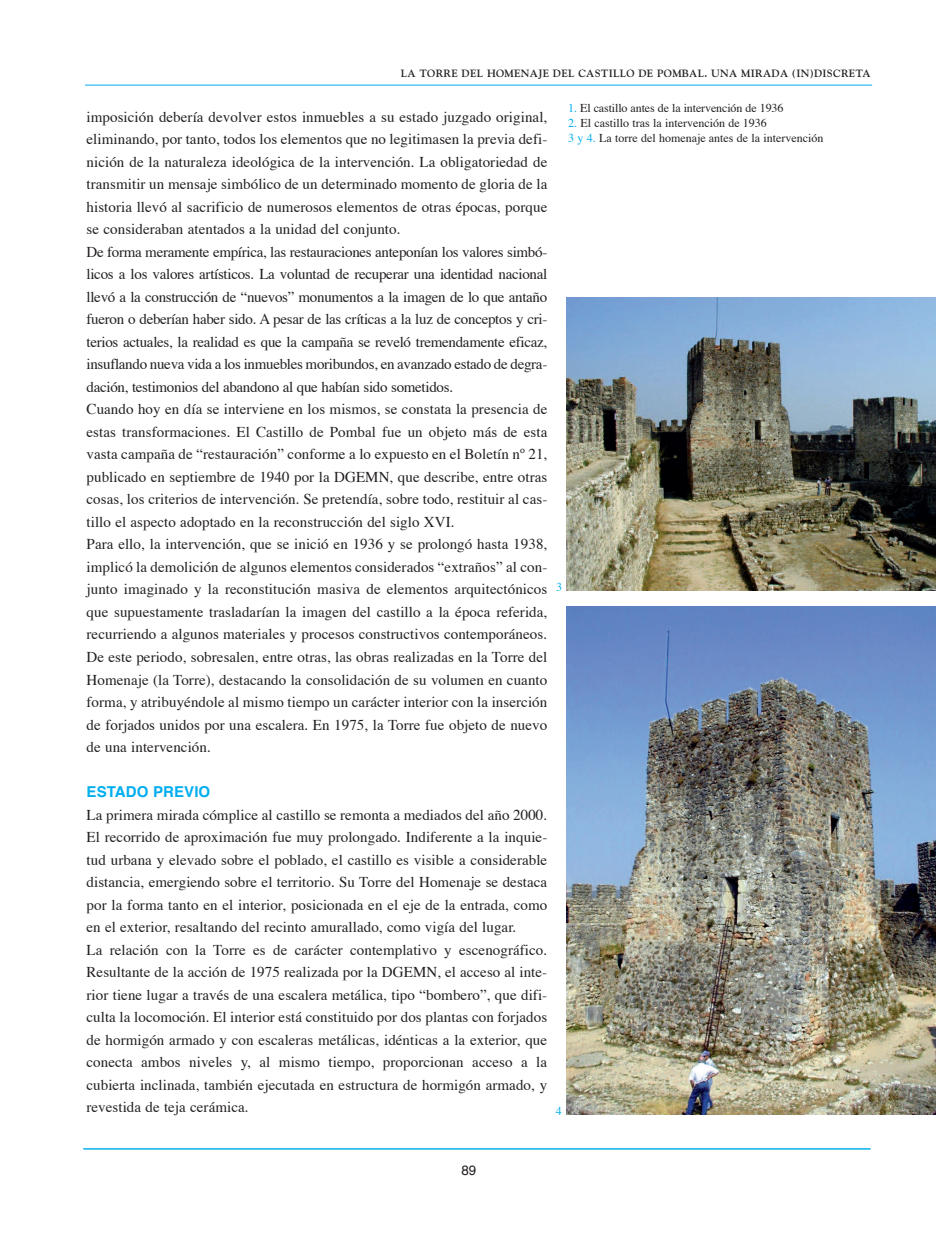
<style>
.page{position:relative;width:936px;height:1234px;background:#fff}
.page>*{position:absolute;margin:0;border:0;box-sizing:border-box;transform-origin:0 0}
.t1{font:15px/22.5px "Times";letter-spacing:.005em;color:#231f20}
.t2{font:700 15px "Helvetica";letter-spacing:.005em;color:#00aeef}
.t3{font:13.5px "Helvetica";color:#231f20}
.t4{font:12px/15px "Times";color:#231f20}
.t5{font:12px "Times";color:#00aeef}
.t6{font:700 10.5px "Goudy";letter-spacing:.03em;color:#231f20}
.s1{color:#00aeef}
</style>
<div class="page">
<hr style="left:85px;top:85px;width:787px;height:1px;background:#00aeef">
<hr style="left:83px;top:1148px;width:787px;height:1px;background:#00aeef">
<img style="left:566px;top:298px;width:369px;height:292px">
<img style="left:566px;top:606px;width:369px;height:508px">
<p class="t6" style="left:400px;top:67px;width:471px">LA TORRE DEL HOMENAJE DEL CASTILLO DE POMBAL. UNA MIRADA (IN)DISCRETA</p>
<p class="t4" style="left:568px;top:102px;width:217px"><span class="s1">1.</span> El castillo antes de la intervención de 1936</p>
<p class="t4" style="left:568px;top:117px;width:257px"><span class="s1">2.</span> El castillo tras la intervención de 1936<br><span class="s1">3 y 4.</span> La torre del homenaje antes de la intervención</p>
<p class="t1" style="left:87px;top:106px;width:462px">imposición debería devolver estos inmuebles a su estado juzgado original, eliminando, por tanto, todos los elementos que no legitimasen la previa defi&shy;nición de la naturaleza ideológica de la intervención. La obligatoriedad de transmitir un mensaje simbólico de un determinado momento de gloria de la historia llevó al sacrificio de numerosos elementos de otras épocas, porque se consideraban atentados a la unidad del conjunto.<br>De forma meramente empírica, las restauraciones anteponían los valores simbó&shy;licos a los valores artísticos. La voluntad de recuperar una identidad nacional llevó a la construcción de “nuevos” monumentos a la imagen de lo que antaño fueron o deberían haber sido. A pesar de las críticas a la luz de conceptos y cri&shy;terios actuales, la realidad es que la campaña se reveló tremendamente eficaz, insuflando nueva vida a los inmuebles moribundos, en avanzado estado de degra&shy;dación, testimonios del abandono al que habían sido sometidos.<br>Cuando hoy en día se interviene en los mismos, se constata la presencia de estas transformaciones. El Castillo de Pombal fue un objeto más de esta vasta campaña de “restauración” conforme a lo expuesto en el Boletín nº 21, publicado en septiembre de 1940 por la DGEMN, que describe, entre otras cosas, los criterios de intervención. Se pretendía, sobre todo, restituir al cas&shy;tillo el aspecto adoptado en la reconstrucción del siglo XVI.<br>Para ello, la intervención, que se inició en 1936 y se prolongó hasta 1938, implicó la demolición de algunos elementos considerados “extraños” al con&shy;junto imaginado y la reconstitución masiva de elementos arquitectónicos que supuestamente trasladarían la imagen del castillo a la época referida, recurriendo a algunos materiales y procesos constructivos contemporáneos.<br>De este periodo, sobresalen, entre otras, las obras realizadas en la Torre del Homenaje (la Torre), destacando la consolidación de su volumen en cuanto forma, y atribuyéndole al mismo tiempo un carácter interior con la inserción de forjados unidos por una escalera. En 1975, la Torre fue objeto de nuevo de una intervención.</p>
<p class="t2" style="left:87px;top:785px;width:125px">ESTADO PREVIO</p>
<p class="t1" style="left:86px;top:804px;width:462px">La primera mirada cómplice al castillo se remonta a mediados del año 2000.<br>El recorrido de aproximación fue muy prolongado. Indiferente a la inquie&shy;tud urbana y elevado sobre el poblado, el castillo es visible a considerable distancia, emergiendo sobre el territorio. Su Torre del Homenaje se destaca por la forma tanto en el interior, posicionada en el eje de la entrada, como en el exterior, resaltando del recinto amurallado, como vigía del lugar.<br>La relación con la Torre es de carácter contemplativo y escenográfico.<br>Resultante de la acción de 1975 realizada por la DGEMN, el acceso al inte&shy;rior tiene lugar a través de una escalera metálica, tipo “bombero”, que difi&shy;culta la locomoción. El interior está constituido por dos plantas con forjados de hormigón armado y con escaleras metálicas, idénticas a la exterior, que conecta ambos niveles y, al mismo tiempo, proporcionan acceso a la cubierta inclinada, también ejecutada en estructura de hormigón armado, y revestida de teja cerámica.</p>
<p class="t5" style="left:556px;top:581px;width:7px">3</p>
<p class="t5" style="left:556px;top:1105px;width:7px">4</p>
<p class="t3" style="left:461px;top:1163px;width:17px">89</p>
</div>
